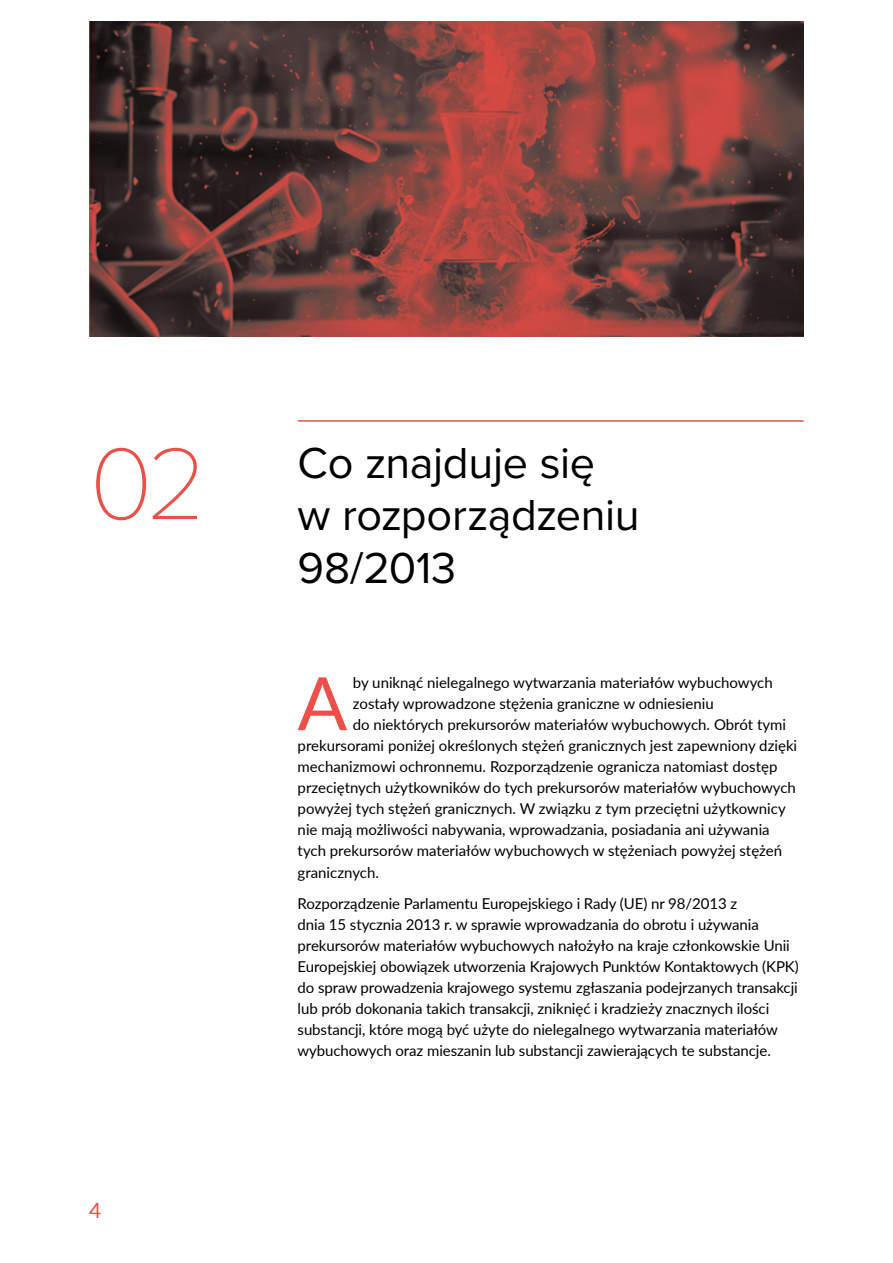
<style>
.page{position:relative;width:893px;height:1263px;background:#fff}
.page>*{position:absolute;margin:0;border:0;box-sizing:border-box;transform-origin:0 0}
.t1{font:100 105.3px "Proxima Nova T";color:#ec5049}
.t2{font:73.8px "Lato";color:#ec5049}
.t3{font:45px/52.7px "Proxima Nova";letter-spacing:-.01em;color:#000}
.t4{font:21px "Lato";color:#ec5049}
.t5{font:15px/21px "Lato";letter-spacing:-.005em;color:#000}
</style>
<div class="page">
<img style="left:89px;top:21px;width:715px;height:316px">
<hr style="left:298px;top:420px;width:506px;height:2px;background:#ec5049">
<h1 class="t1" style="left:89px;top:405px;width:119px">02</h1>
<h3 class="t4" style="left:89px;top:1195px;width:14px">4</h3>
<h3 class="t3" style="left:298px;top:434px;width:344px">Co znajduje się<br>w rozporządzeniu<br>98/2013</h3>
<h2 class="t2" style="left:297px;top:650px;width:51px">A</h2>
<p class="t5" style="left:353px;top:671px;width:421px">by uniknąć nielegalnego wytwarzania materiałów wybuchowych</p>
<p class="t5" style="left:353px;top:692px;width:362px">zostały wprowadzone stężenia graniczne w odniesieniu</p>
<p class="t5" style="left:353px;top:714px;width:435px">do niektórych prekursorów materiałów wybuchowych. Obrót tymi</p>
<p class="t5" style="left:298px;top:735px;width:501px">prekursorami poniżej określonych stężeń granicznych jest zapewniony dzięki</p>
<p class="t5" style="left:298px;top:756px;width:481px">mechanizmowi ochronnemu. Rozporządzenie ogranicza natomiast dostęp</p>
<p class="t5" style="left:298px;top:777px;width:500px">przeciętnych użytkowników do tych prekursorów materiałów wybuchowych</p>
<p class="t5" style="left:298px;top:798px;width:490px">powyżej tych stężeń granicznych. W związku z tym przeciętni użytkownicy</p>
<p class="t5" style="left:298px;top:819px;width:474px">nie mają możliwości nabywania, wprowadzania, posiadania ani używania</p>
<p class="t5" style="left:298px;top:840px;width:486px">tych prekursorów materiałów wybuchowych w stężeniach powyżej stężeń</p>
<p class="t5" style="left:298px;top:861px;width:83px">granicznych.</p>
<p class="t5" style="left:298px;top:892px;width:503px">Rozporządzenie Parlamentu Europejskiego i Rady (UE) nr 98/2013 z<br>dnia 15 stycznia 2013 r. w sprawie wprowadzania do obrotu i używania prekursorów materiałów wybuchowych nałożyło na kraje członkowskie Unii Europejskiej obowiązek utworzenia Krajowych Punktów Kontaktowych (KPK) do spraw prowadzenia krajowego systemu zgłaszania podejrzanych transakcji lub prób dokonania takich transakcji, zniknięć i kradzieży znacznych ilości substancji, które mogą być użyte do nielegalnego wytwarzania materiałów wybuchowych oraz mieszanin lub substancji zawierających te substancje.</p>
</div>
